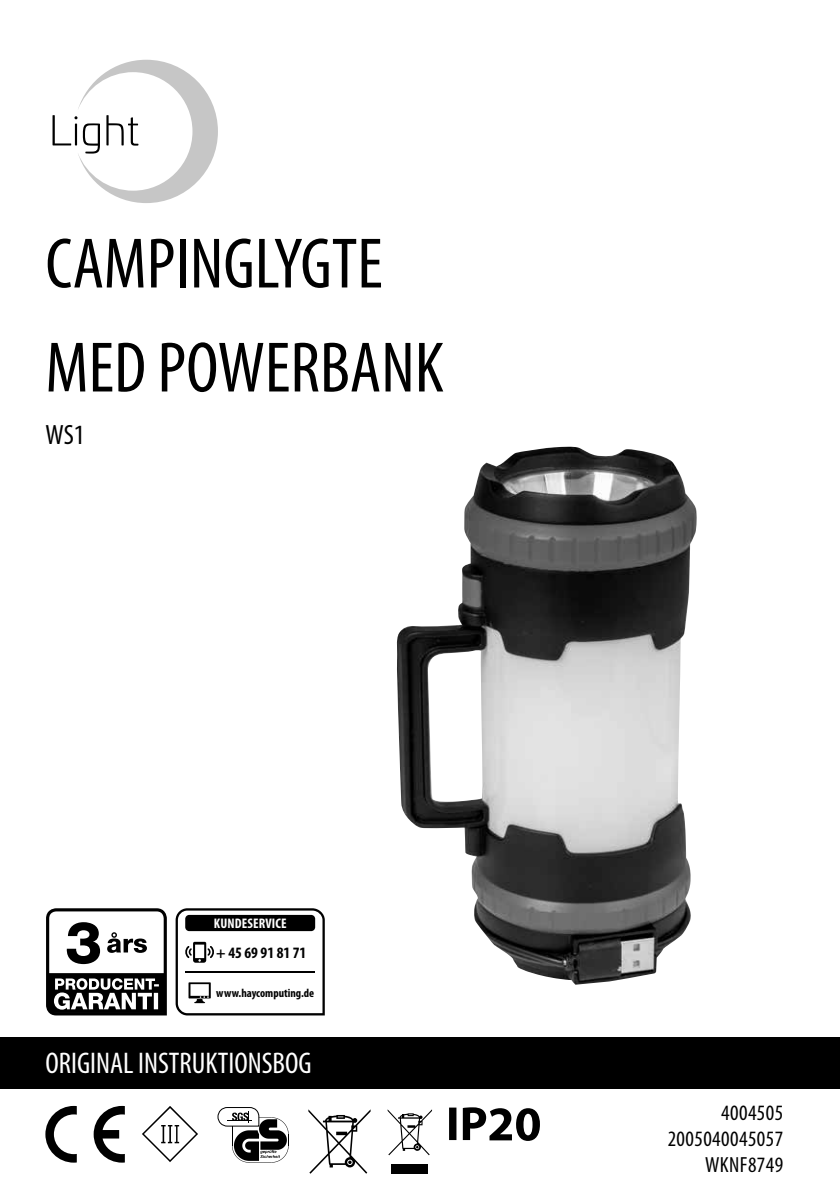
<style>
.page{position:relative;width:840px;height:1191px;background:#fff}
.page>*{position:absolute;margin:0;border:0;box-sizing:border-box;transform-origin:0 0}
.t1{font:condensed 72px/104px "Myriad Pro";color:#000}
.t2{font:condensed 30px "Myriad Pro";color:#fff}
.t3{font:condensed 28px "Myriad Pro";color:#000}
.t4{font:condensed 22px/26px "Myriad Pro";letter-spacing:.02em;color:#000;text-align:right}
.t5{font:700 condensed 16px "Myriad Pro";color:#000}
.t6{font:700 condensed 14px "Myriad Pro";letter-spacing:.01em;color:#fff}
.t7{font:700 condensed 12px "Myriad Pro";color:#000}
</style>
<div class="page">
<svg style="left:308px;top:1109px;width:62px;height:64px"></svg>
<svg style="left:387px;top:1109px;width:45px;height:46px"></svg>
<div style="left:391px;top:1164px;width:37px;height:9px;background:#000"></div>
<svg style="left:142px;top:1106px;width:56px;height:56px"></svg>
<svg style="left:218px;top:1107px;width:71px;height:56px"></svg>
<svg style="left:94px;top:1106px;width:31px;height:56px"></svg>
<svg style="left:45px;top:1106px;width:32px;height:56px"></svg>
<svg style="left:175px;top:908px;width:149px;height:107px"></svg>
<svg style="left:46px;top:908px;width:121px;height:107px"></svg>
<svg style="left:449px;top:1107px;width:90px;height:34px"></svg>
<div style="left:0;top:1037px;width:839px;height:52px;background:#000"></div>
<img style="left:396px;top:447px;width:300px;height:537px">
<svg style="left:52px;top:60px;width:166px;height:143px"></svg>
<h1 class="t1" style="left:45px;top:211px;width:400px">CAMPINGLYGTE<br>MED POWERBANK</h1>
<p class="t3" style="left:45px;top:417px;width:41px">WS1</p>
<p class="t6" style="left:214px;top:914px;width:74px">KUNDESERVICE</p>
<p class="t5" style="left:216px;top:942px;width:91px">+ 45 69 91 81 71</p>
<p class="t7" style="left:216px;top:985px;width:99px">www.haycomputing.de</p>
<p class="t2" style="left:45px;top:1044px;width:151px">Brugsvejledning</p>
<p class="t2" style="left:45px;top:1044px;width:267px">ORIGINAL INSTRUKTIONSBOG</p>
<p class="t4" style="left:667px;top:1099px;width:117px">4004505<br>2005040045057<br>WKNF8749</p>
</div>
